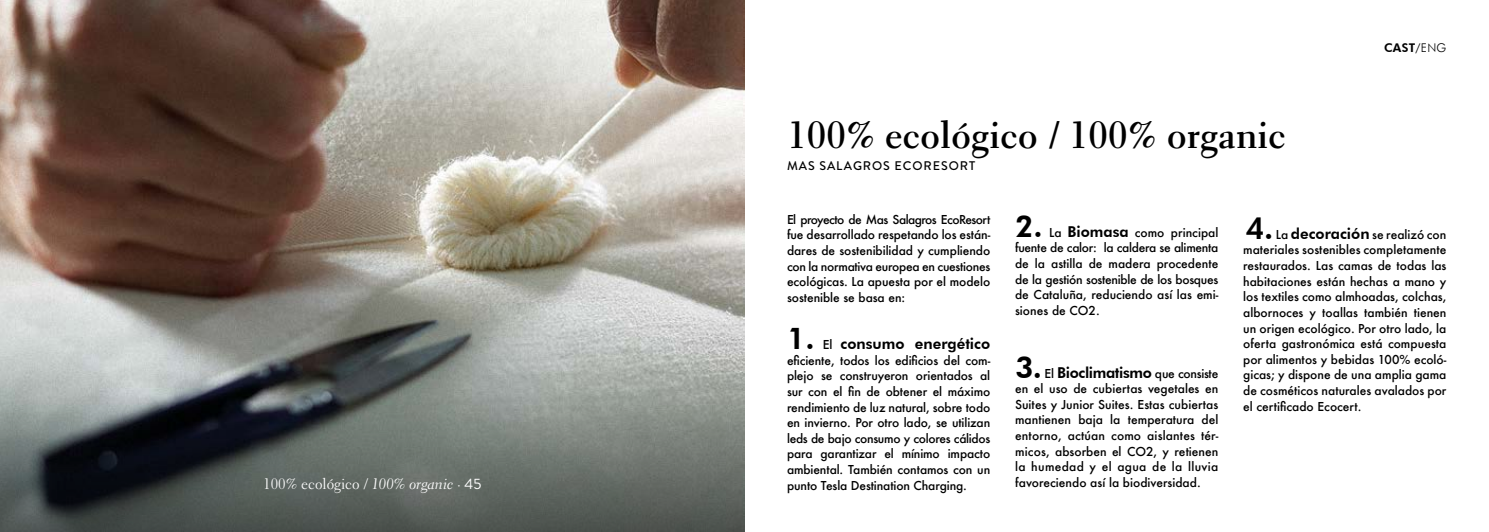
<style>
.page{position:relative;width:1489px;height:532px;background:#fff}
.page>*{position:absolute;margin:0;border:0;box-sizing:border-box;transform-origin:0 0}
.t1{font:700 37.5px "Electra LT Std";letter-spacing:.005em;color:#000}
.t2{font:800 30px "Futura BT";color:#000}
.t3{font:15px "Electra LT Std";color:#fff}
.t4{font:800 15px "Futura BT";color:#000}
.t5{font:500 12.5px "Brandon Grotesque";letter-spacing:.075em;color:#000}
.t6{font:500 12px/15.6px "Futura";color:#000;text-align:justify}
.t7{font:800 12px "Futura BT";color:#000}
.s1{font-family:"Electra LT Std Cursive"}
.s2{font-family:"Brandon Grotesque"}
.s3{font-weight:400}
.s4{font-weight:300}
.s5{font-family:"Futura";font-weight:500;font-size:12px}
.s6{font-family:"Futura BT";font-weight:800;font-size:15px}
</style>
<div class="page">
<img style="left:0;top:0;width:744px;height:380px">
<svg style="left:0;top:380px;width:744px;height:151px;background:#5e6562"></svg>
<p class="t3" style="left:263px;top:475px;width:220px">100% ecológico <span class="s1">/ 100% organic</span> · <span class="s2">45</span></p>
<h1 class="t1" style="left:787px;top:112px;width:500px">100% ecológico / 100% organic</h1>
<p class="t5" style="left:787px;top:157px;width:190px">MAS SALAGROS ECORESORT</p>
<p class="t7" style="left:1383px;top:40px;width:64px">CAST<span class="s3">/</span><span class="s4">ENG</span></p>
<p class="t6" style="left:787px;top:211px;width:205px">El proyecto de Mas Salagros EcoResort fue desarrollado respetando los están&shy;dares de sostenibilidad y cumpliendo con la normativa europea en cuestiones ecológicas. La apuesta por el modelo sostenible se basa en:</p>
<h2 class="t2" style="left:787px;top:320px;width:29px">1.</h2>
<p class="t4" style="left:822px;top:334px;width:169px"><span class="s5">El</span> consumo energético</p>
<p class="t6" style="left:787px;top:352px;width:205px">eficiente, todos los edificios del com&shy;plejo se construyeron orientados al sur con el fin de obtener el máximo rendimiento de luz natural, sobre todo en invierno. Por otro lado, se utilizan leds de bajo consumo y colores cálidos para garantizar el mínimo impacto ambiental. También contamos con un punto Tesla Destination Charging.</p>
<h2 class="t2" style="left:1015px;top:208px;width:29px">2.</h2>
<p class="t6" style="left:1015px;top:224px;width:205px;text-indent:34px">La <span class="s6">Biomasa</span> como principal fuente de calor: la caldera se alimenta de la astilla de madera procedente de la gestión sostenible de los bosques de Cataluña, reduciendo así las emi&shy;siones de CO2.</p>
<h2 class="t2" style="left:1015px;top:348px;width:28px">3.</h2>
<p class="t6" style="left:1015px;top:365px;width:205px;text-indent:30px">El <span class="s6">Bioclimatismo</span> que consiste en el uso de cubiertas vegetales en Suites y Junior Suites. Estas cubiertas mantienen baja la temperatura del entorno, actúan como aislantes tér&shy;micos, absorben el CO2, y retienen la humedad y el agua de la lluvia favoreciendo así la biodiversidad.</p>
<h2 class="t2" style="left:1245px;top:210px;width:29px">4.</h2>
<p class="t6" style="left:1243px;top:226px;width:205px;text-indent:33px">La <span class="s6">decoración</span> se realizó con materiales sostenibles completamente restaurados. Las camas de todas las habitaciones están hechas a mano y los textiles como almhoadas, colchas, albornoces y toallas también tienen un origen ecológico. Por otro lado, la oferta gastronómica está compuesta por alimentos y bebidas 100% ecoló&shy;gicas; y dispone de una amplia gama de cosméticos naturales avalados por el certificado Ecocert.</p>
</div>
